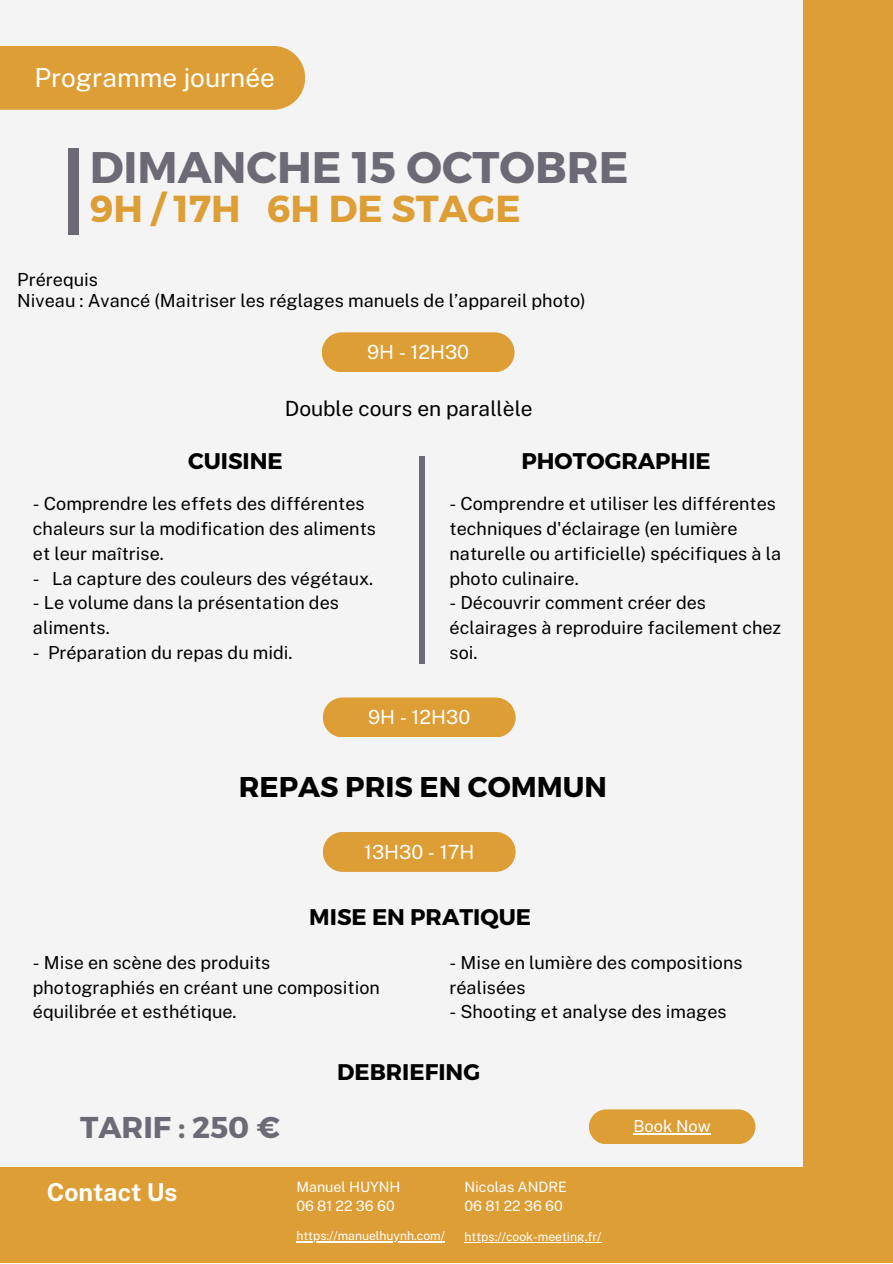
<style>
.page{position:relative;width:893px;height:1264px;background:#fff}
.page>*{position:absolute;margin:0;border:0;box-sizing:border-box;transform-origin:0 0}
.t1{font:700 44.1px "Montserrat";color:#6d6a75}
.t2{font:700 37.5px "Montserrat";color:#de9e36}
.t3{font:700 30.15px "Montserrat";color:#6d6a75}
.t4{font:700 28.65px "Montserrat";color:#000}
.t5{font:26.25px "Public Sans";color:#fff}
.t6{font:700 24.75px "Public Sans";color:#fff}
.t7{font:700 22.65px "Montserrat";color:#000}
.t8{font:21px "Public Sans";color:#000}
.t9{font:19.5px "Public Sans";color:#fff}
.t10{font:18px/24.8px "Public Sans";color:#000}
.t11{font:16.5px "Public Sans";color:#fff}
.t12{font:14.25px "Public Sans";color:#fff}
.t13{font:12.15px "Public Sans";color:#fff}
</style>
<div class="page">
<div style="left:0;top:0;width:892px;height:1262px;background:#f4f4f4"></div>
<div style="left:0;top:1167px;width:892px;height:95px;background:#de9e36"></div>
<div style="left:0;top:46px;width:305px;height:64px;background:#de9e36"></div>
<div style="left:68px;top:148px;width:10px;height:86px;background:#6d6a75"></div>
<hr style="left:464px;top:1241px;width:137px;height:1px;background:#fff">
<div style="left:322px;top:332px;width:192px;height:40px;background:#de9e36"></div>
<div style="left:419px;top:456px;width:6px;height:207px;background:#6d6a75"></div>
<div style="left:803px;top:0;width:89px;height:1173px;background:#de9e36"></div>
<div style="left:323px;top:697px;width:192px;height:40px;background:#de9e36"></div>
<div style="left:323px;top:832px;width:192px;height:39px;background:#de9e36"></div>
<div style="left:588px;top:1109px;width:167px;height:35px;background:#de9e36;border-radius:17px"></div>
<hr style="left:633px;top:1132px;width:77px;height:2px;background:#fff">
<hr style="left:296px;top:1241px;width:149px;height:1px;background:#fff">
<p class="t5" style="left:34px;top:62px;width:242px">Programme journée</p>
<p class="t1" style="left:90px;top:138px;width:540px">DIMANCHE 15 OCTOBRE</p>
<p class="t2" style="left:90px;top:184px;width:432px">9H / 17H 6H DE STAGE</p>
<p class="t10" style="left:17px;top:267px;width:82px">Prérequis</p>
<p class="t10" style="left:17px;top:288px;width:570px">Niveau : Avancé (Maitriser les réglages manuels de l’appareil photo)</p>
<p class="t9" style="left:367px;top:341px;width:104px">9H - 12H30</p>
<p class="t8" style="left:285px;top:396px;width:249px">Double cours en parallèle</p>
<p class="t7" style="left:188px;top:446px;width:96px">CUISINE</p>
<p class="t10" style="left:33px;top:491px;width:345px">- Comprendre les effets des différentes chaleurs sur la modification des aliments et leur maîtrise.</p>
<p class="t10" style="left:33px;top:565px;width:342px">- La capture des couleurs des végétaux.</p>
<p class="t10" style="left:33px;top:590px;width:307px">- Le volume dans la présentation des aliments.</p>
<p class="t10" style="left:33px;top:640px;width:261px">- Préparation du repas du midi.</p>
<p class="t7" style="left:521px;top:446px;width:191px">PHOTOGRAPHIE</p>
<p class="t10" style="left:449px;top:491px;width:333px">- Comprendre et utiliser les différentes techniques d'éclairage (en lumière naturelle ou artificielle) spécifiques à la photo culinaire.</p>
<p class="t10" style="left:449px;top:590px;width:333px">- Découvrir comment créer des éclairages à reproduire facilement chez soi.</p>
<p class="t9" style="left:368px;top:706px;width:104px">9H - 12H30</p>
<p class="t4" style="left:239px;top:767px;width:369px">REPAS PRIS EN COMMUN</p>
<p class="t9" style="left:364px;top:840px;width:112px">13H30 - 17H</p>
<p class="t7" style="left:309px;top:902px;width:223px">MISE EN PRATIQUE</p>
<p class="t10" style="left:33px;top:950px;width:348px">- Mise en scène des produits photographiés en créant une composition équilibrée et esthétique.</p>
<p class="t10" style="left:449px;top:950px;width:294px">- Mise en lumière des compositions</p>
<p class="t10" style="left:449px;top:974px;width:77px">réalisées</p>
<p class="t10" style="left:449px;top:999px;width:278px">- Shooting et analyse des images</p>
<p class="t3" style="left:80px;top:1107px;width:201px">TARIF : 250 €</p>
<p class="t6" style="left:47px;top:1177px;width:132px">Contact Us</p>
<p class="t7" style="left:337px;top:1056px;width:144px">DEBRIEFING</p>
<p class="t12" style="left:296px;top:1178px;width:106px">Manuel HUYNH</p>
<p class="t12" style="left:296px;top:1197px;width:100px">06 81 22 36 60</p>
<p class="t13" style="left:296px;top:1228px;width:150px">https://manuelhuynh.com/</p>
<p class="t12" style="left:464px;top:1178px;width:104px">Nicolas ANDRE</p>
<p class="t12" style="left:464px;top:1197px;width:100px">06 81 22 36 60</p>
<p class="t13" style="left:464px;top:1229px;width:138px">https://cook-meeting.fr/</p>
<p class="t11" style="left:633px;top:1116px;width:79px">Book Now</p>
</div>
